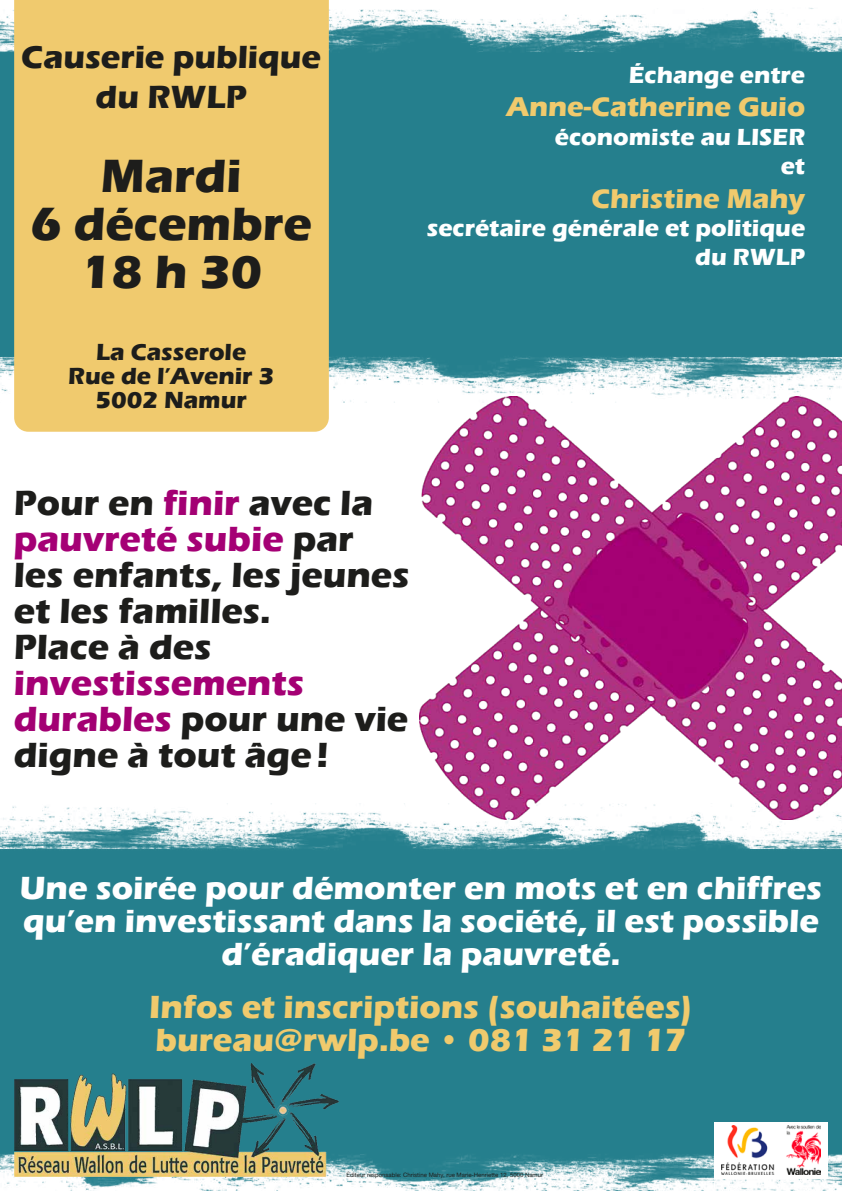
<style>
.page{position:relative;width:842px;height:1191px;background:#fff}
.page>*{position:absolute;margin:0;border:0;box-sizing:border-box;transform-origin:0 0}
.t1{font:700 48px/48px "Eras ITC";color:#1d1d1b;text-align:center}
.t2{font:700 36px/36px "Eras ITC";color:#1d1d1b}
.t3{font:700 33px/33px "Eras ITC";color:#fff;text-align:center}
.t4{font:700 33px/33px "Eras ITC";color:#f0ca6d}
.t5{font:700 33px/39.6px "Eras ITC";color:#1d1d1b;text-align:center}
.t6{font:700 28px "Eras ITC";color:#f0ca6d}
.t7{font:700 24px/28.8px "Eras ITC";color:#fff;text-align:right}
.t8{font:700 24px/24px "Eras ITC";color:#1d1d1b;text-align:center}
.t9{font:6px "Helvetica Neue";color:#1d1d1b}
.s1{color:#a30073}
.s2{color:#a50075}
.s3{color:#a40074}
</style>
<div class="page">
<img style="left:1px;top:806px;width:841px;height:385px">
<img style="left:0;top:8px;width:842px;height:395px">
<img style="left:420px;top:397px;width:422px;height:422px">
<img style="left:14px;top:1063px;width:325px;height:113px">
<div style="left:14px;top:0;width:315px;height:432px;background:#f0ca6e"></div>
<div style="left:714px;top:1122px;width:114px;height:56px;background:#fff"></div>
<img style="left:722px;top:1125px;width:98px;height:49px">
<p class="t5" style="left:21px;top:37px;width:301px">Causerie publique du RWLP</p>
<h1 class="t1" style="left:31px;top:152px;width:283px">Mardi<br>6 décembre<br>18 h 30</h1>
<p class="t8" style="left:68px;top:340px;width:207px">La Casserole<br>Rue de l’Avenir 3<br>5002 Namur</p>
<p class="t7" style="left:629px;top:60px;width:178px">Échange entre</p>
<p class="t6" style="left:506px;top:91px;width:300px">Anne-Catherine Guio</p>
<p class="t7" style="left:555px;top:123px;width:252px">économiste au LISER et</p>
<p class="t6" style="left:591px;top:182px;width:215px">Christine Mahy</p>
<p class="t7" style="left:427px;top:214px;width:380px">secrétaire générale et politique du RWLP</p>
<p class="t2" style="left:14px;top:485px;width:397px">Pour en <span class="s1">finir</span> avec la <span class="s2">pauvreté subie</span> par les enfants, les jeunes et les familles.<br>Place à des</p>
<p class="t2" style="left:14px;top:665px;width:396px"><span class="s3">investissements </span><span class="s1">durables</span> pour une vie digne à tout âge!</p>
<p class="t3" style="left:20px;top:871px;width:804px">Une soirée pour démonter en mots et en chiffres qu’en investissant dans la société, il est possible d’éradiquer la pauvreté.</p>
<p class="t4" style="left:149px;top:990px;width:545px">Infos et inscriptions (souhaitées) bureau@rwlp.be • 081 31 21 17</p>
<p class="t9" style="left:346px;top:1170px;width:198px">Éditeur responsable: Christine Mahy, rue Marie-Henriette 12, 5000 Namur</p>
</div>
